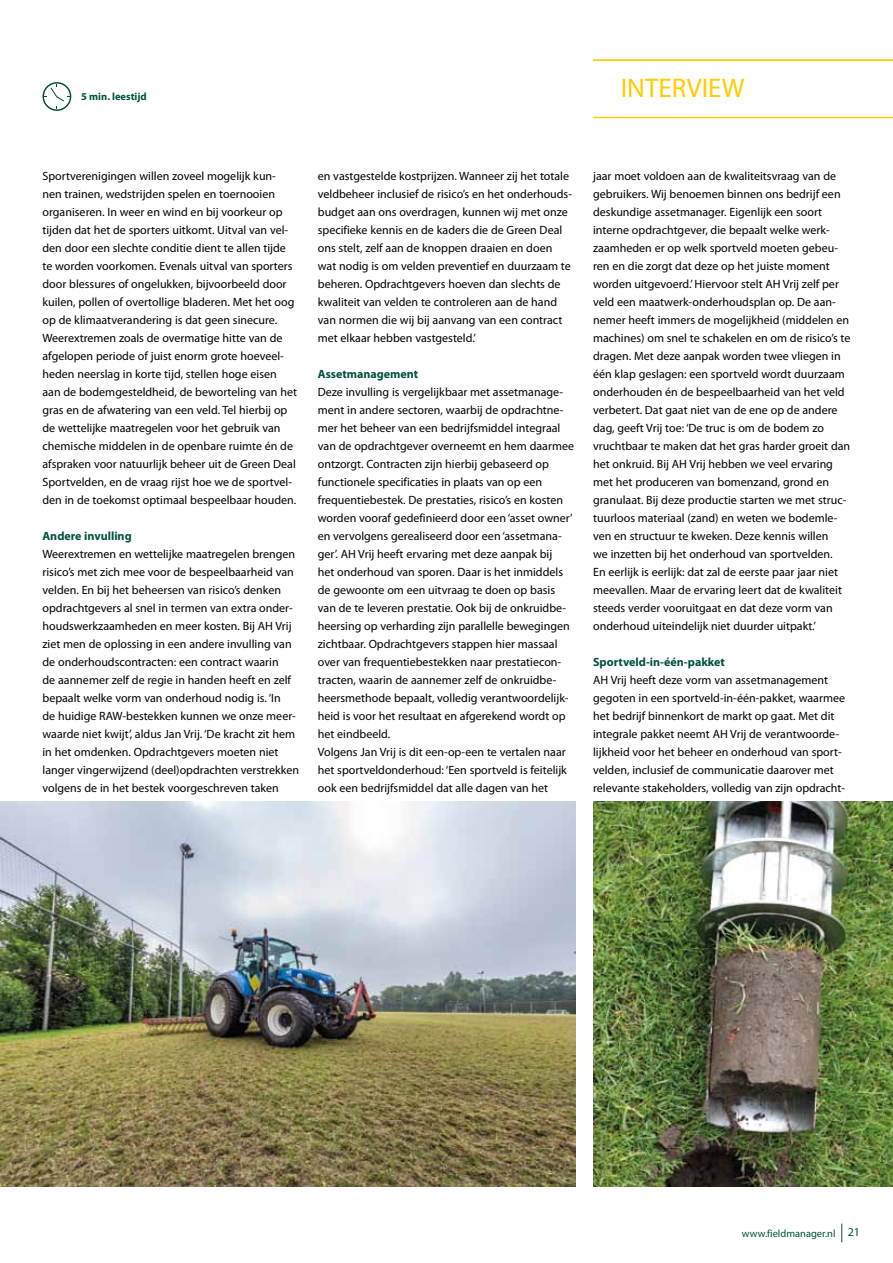
<style>
.page{position:relative;width:893px;height:1263px;background:#fff}
.page>*{position:absolute;margin:0;border:0;box-sizing:border-box;transform-origin:0 0}
.t1{font:27px "Myriad Pro";color:#fc0}
.t2{font:12px/18px "Myriad Pro";color:#000}
.t3{font:700 12px "Myriad Pro";color:#00533d}
.t4{font:10.5px "Myriad Pro";color:#00533d}
.t5{font:700 10.5px "Myriad Pro";color:#00533d}
.s1{font-size:12px}
</style>
<div class="page">
<svg style="left:841px;top:1223px;width:1px;height:19px"></svg>
<hr style="left:593px;top:117px;width:300px;height:1px;background:#fc0">
<hr style="left:593px;top:60px;width:300px;height:1px;background:#fc0">
<svg style="left:43px;top:82px;width:28px;height:29px"></svg>
<img style="left:0;top:801px;width:575px;height:385px">
<img style="left:593px;top:801px;width:300px;height:385px">
<p class="t5" style="left:81px;top:90px;width:67px">5 min. leestijd</p>
<h1 class="t1" style="left:621px;top:71px;width:125px">INTERVIEW</h1>
<p class="t2" style="left:43px;top:167px;width:256px">Sportverenigingen willen zoveel mogelijk kun&shy;nen trainen, wedstrijden spelen en toernooien organiseren. In weer en wind en bij voorkeur op tijden dat het de sporters uitkomt. Uitval van vel&shy;den door een slechte conditie dient te allen tijde te worden voorkomen. Evenals uitval van sporters door blessures of ongelukken, bijvoorbeeld door kuilen, pollen of overtollige bladeren. Met het oog op de klimaatverandering is dat geen sinecure.<br>Weerextremen zoals de overmatige hitte van de afgelopen periode of juist enorm grote hoeveel&shy;heden neerslag in korte tijd, stellen hoge eisen aan de bodemgesteldheid, de beworteling van het gras en de afwatering van een veld. Tel hierbij op de wettelijke maatregelen voor het gebruik van chemische middelen in de openbare ruimte én de afspraken voor natuurlijk beheer uit de Green Deal Sportvelden, en de vraag rijst hoe we de sportvel&shy;den in de toekomst optimaal bespeelbaar houden.</p>
<p class="t3" style="left:43px;top:528px;width:91px">Andere invulling</p>
<p class="t2" style="left:43px;top:545px;width:258px">Weerextremen en wettelijke maatregelen brengen risico’s met zich mee voor de bespeelbaarheid van velden. En bij het beheersen van risico’s denken opdrachtgevers al snel in termen van extra onder&shy;houdswerkzaamheden en meer kosten. Bij AH Vrij ziet men de oplossing in een andere invulling van de onderhoudscontracten: een contract waarin<br>de aannemer zelf de regie in handen heeft en zelf bepaalt welke vorm van onderhoud nodig is. ‘In<br>de huidige RAW-bestekken kunnen we onze meer&shy;waarde niet kwijt’, aldus Jan Vrij. ‘De kracht zit hem in het omdenken. Opdrachtgevers moeten niet langer vingerwijzend (deel)opdrachten verstrekken volgens de in het bestek voorgeschreven taken</p>
<p class="t2" style="left:318px;top:167px;width:256px">en vastgestelde kostprijzen. Wanneer zij het totale veldbeheer inclusief de risico’s en het onderhouds&shy;budget aan ons overdragen, kunnen wij met onze specifieke kennis en de kaders die de Green Deal ons stelt, zelf aan de knoppen draaien en doen wat nodig is om velden preventief en duurzaam te beheren. Opdrachtgevers hoeven dan slechts de kwaliteit van velden te controleren aan de hand van normen die wij bij aanvang van een contract met elkaar hebben vastgesteld.’</p>
<p class="t3" style="left:318px;top:366px;width:102px">Assetmanagement</p>
<p class="t2" style="left:318px;top:383px;width:258px">Deze invulling is vergelijkbaar met assetmanage&shy;ment in andere sectoren, waarbij de opdrachtne&shy;mer het beheer van een bedrijfsmiddel integraal van de opdrachtgever overneemt en hem daarmee ontzorgt. Contracten zijn hierbij gebaseerd op functionele specificaties in plaats van op een frequentiebestek. De prestaties, risico’s en kosten worden vooraf gedefinieerd door een ‘asset owner’ en vervolgens gerealiseerd door een ‘assetmana&shy;ger’. AH Vrij heeft ervaring met deze aanpak bij<br>het onderhoud van sporen. Daar is het inmiddels de gewoonte om een uitvraag te doen op basis van de te leveren prestatie. Ook bij de onkruidbe&shy;heersing op verharding zijn parallelle bewegingen zichtbaar. Opdrachtgevers stappen hier massaal over van frequentiebestekken naar prestatiecon&shy;tracten, waarin de aannemer zelf de onkruidbe&shy;heersmethode bepaalt, volledig verantwoordelijk&shy;heid is voor het resultaat en afgerekend wordt op het eindbeeld.<br>Volgens Jan Vrij is dit een-op-een te vertalen naar het sportveldonderhoud: ‘Een sportveld is feitelijk ook een bedrijfsmiddel dat alle dagen van het</p>
<p class="t2" style="left:593px;top:167px;width:259px">jaar moet voldoen aan de kwaliteitsvraag van de gebruikers. Wij benoemen binnen ons bedrijf een deskundige assetmanager. Eigenlijk een soort interne opdrachtgever, die bepaalt welke werk&shy;zaamheden er op welk sportveld moeten gebeu&shy;ren en die zorgt dat deze op het juiste moment worden uitgevoerd.’ Hiervoor stelt AH Vrij zelf per veld een maatwerk-onderhoudsplan op. De aan&shy;nemer heeft immers de mogelijkheid (middelen en machines) om snel te schakelen en om de risico’s te dragen. Met deze aanpak worden twee vliegen in één klap geslagen: een sportveld wordt duurzaam onderhouden én de bespeelbaarheid van het veld verbetert. Dat gaat niet van de ene op de andere dag, geeft Vrij toe: ‘De truc is om de bodem zo vruchtbaar te maken dat het gras harder groeit dan het onkruid. Bij AH Vrij hebben we veel ervaring met het produceren van bomenzand, grond en granulaat. Bij deze productie starten we met struc&shy;tuurloos materiaal (zand) en weten we bodemle&shy;ven en structuur te kweken. Deze kennis willen<br>we inzetten bij het onderhoud van sportvelden.<br>En eerlijk is eerlijk: dat zal de eerste paar jaar niet meevallen. Maar de ervaring leert dat de kwaliteit steeds verder vooruitgaat en dat deze vorm van onderhoud uiteindelijk niet duurder uitpakt.’</p>
<p class="t3" style="left:593px;top:654px;width:133px">Sportveld-in-één-pakket</p>
<p class="t2" style="left:593px;top:671px;width:254px">AH Vrij heeft deze vorm van assetmanagement gegoten in een sportveld-in-één-pakket, waarmee het bedrijf binnenkort de markt op gaat. Met dit integrale pakket neemt AH Vrij de verantwoorde&shy;lijkheid voor het beheer en onderhoud van sport&shy;velden, inclusief de communicatie daarover met relevante stakeholders, volledig van zijn opdracht-</p>
<p class="t4" style="left:742px;top:1227px;width:120px">www.fieldmanager.nl <span class="s1">21</span></p>
</div>
